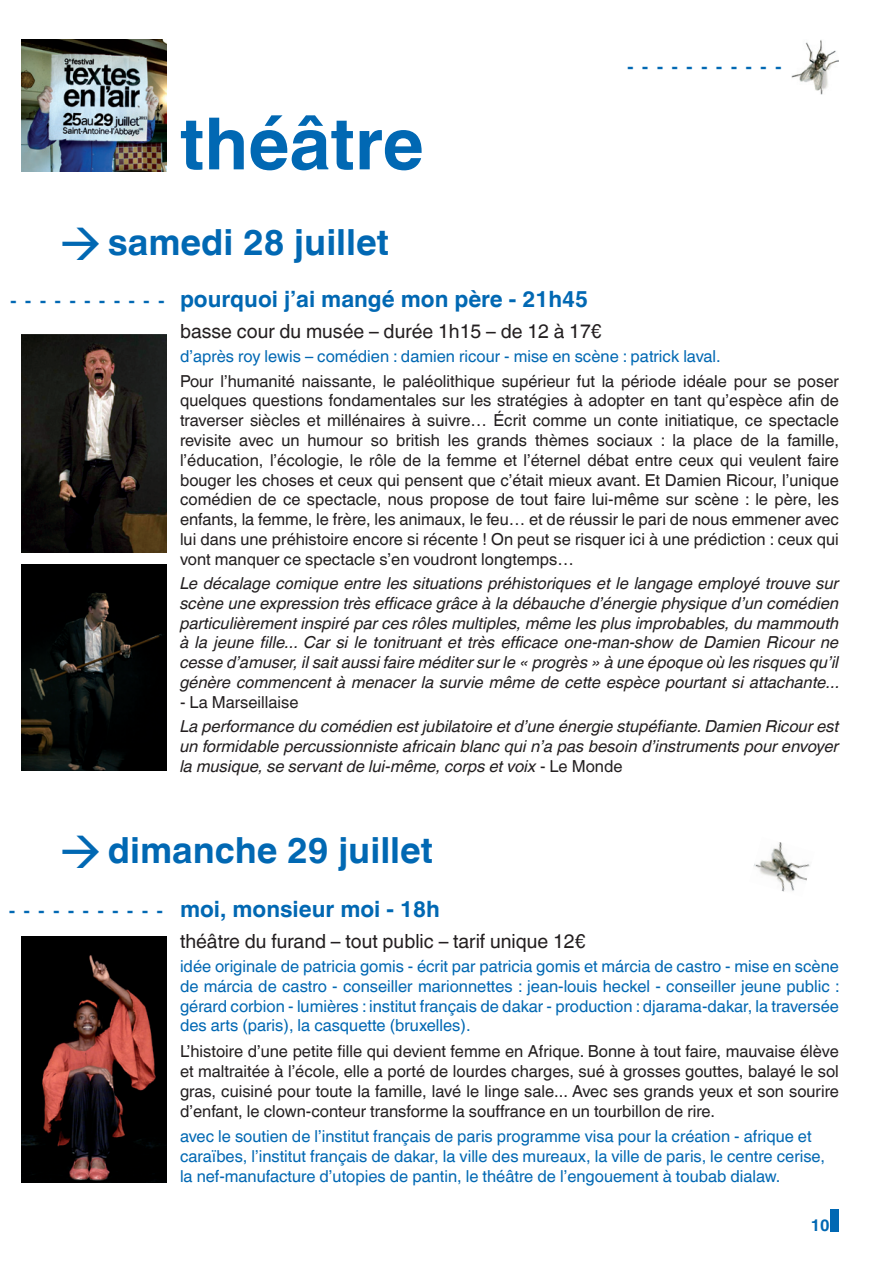
<style>
.page{position:relative;width:893px;height:1263px;background:#fff}
.page>*{position:absolute;margin:0;border:0;box-sizing:border-box;transform-origin:0 0}
.t1{font:700 72px "Helvetica World";color:#0168b3}
.t2{font:700 36px "Helvetica World";color:#0168b3}
.t3{font:700 22.5px "Helvetica World";color:#0168b3}
.t4{font:19.5px "Helvetica World";color:#231f20}
.t5{font:700 18px "Helvetica World";color:#0168b3}
.t6{font:16.5px/19.8px "Helvetica World";color:#231f20;text-align:justify}
.t7{font:italic 16.5px/19.8px "Helvetica World";color:#231f20;text-align:justify}
.t8{font:16.5px/19.8px "Helvetica World";color:#0168b3;text-align:justify}
.t9{font:700 16.5px "Helvetica World";color:#0168b3}
.s1{font-style:normal}
</style>
<div class="page">
<img style="left:792px;top:40px;width:47px;height:55px">
<div style="left:830px;top:1209px;width:9px;height:22px;background:#0168b3"></div>
<img style="left:21px;top:564px;width:145px;height:206px">
<img style="left:21px;top:334px;width:145px;height:218px">
<img style="left:21px;top:936px;width:146px;height:246px">
<img style="left:754px;top:842px;width:56px;height:50px">
<img style="left:21px;top:39px;width:145px;height:132px">
<h1 class="t1" style="left:180px;top:102px;width:245px">théâtre</h1>
<p class="t5" style="left:627px;top:56px;width:155px">- - - - - - - - - - -</p>
<h2 class="t2" style="left:59px;top:222px;width:332px">→samedi 28 juillet</h2>
<h3 class="t3" style="left:180px;top:286px;width:409px">pourquoi j’ai mangé mon père - 21h45</h3>
<p class="t4" style="left:180px;top:320px;width:423px">basse cour du musée – durée 1h15 – de 12 à 17€</p>
<p class="t8" style="left:180px;top:347px;width:542px">d’après roy lewis – comédien : damien ricour - mise en scène : patrick laval.</p>
<p class="t6" style="left:180px;top:371px;width:660px">Pour l’humanité naissante, le paléolithique supérieur fut la période idéale pour se poser quelques questions fondamentales sur les stratégies à adopter en tant qu’espèce afin de traverser siècles et millénaires à suivre… Écrit comme un conte initiatique, ce spectacle revisite avec un humour so british les grands thèmes sociaux : la place de la famille, l’éducation, l’écologie, le rôle de la femme et l’éternel débat entre ceux qui veulent faire bouger les choses et ceux qui pensent que c’était mieux avant. Et Damien Ricour, l’unique comédien de ce spectacle, nous propose de tout faire lui-même sur scène : le père, les enfants, la femme, le frère, les animaux, le feu… et de réussir le pari de nous emmener avec lui dans une préhistoire encore si récente ! On peut se risquer ici à une prédiction : ceux qui vont manquer ce spectacle s’en voudront longtemps…</p>
<p class="t7" style="left:180px;top:573px;width:661px">Le décalage comique entre les situations préhistoriques et le langage employé trouve sur scène une expression très efficace grâce à la débauche d’énergie physique d’un comédien particulièrement inspiré par ces rôles multiples, même les plus improbables, du mammouth à la jeune fille... Car si le tonitruant et très efficace one-man-show de Damien Ricour ne cesse d’amuser, il sait aussi faire méditer sur le « progrès » à une époque où les risques qu’il génère commencent à menacer la survie même de cette espèce pourtant si attachante...</p>
<p class="t6" style="left:180px;top:692px;width:120px">- La Marseillaise</p>
<p class="t7" style="left:180px;top:716px;width:660px">La performance du comédien est jubilatoire et d’une énergie stupéfiante. Damien Ricour est un formidable percussionniste africain blanc qui n’a pas besoin d’instruments pour envoyer la musique, se servant de lui-même, corps et voix <span class="s1">- Le Monde</span></p>
<p class="t5" style="left:10px;top:290px;width:155px">- - - - - - - - - - -</p>
<h2 class="t2" style="left:59px;top:830px;width:376px">→dimanche 29 juillet</h2>
<p class="t5" style="left:9px;top:900px;width:155px">- - - - - - - - - - -</p>
<h3 class="t3" style="left:180px;top:896px;width:261px">moi, monsieur moi - 18h</h3>
<p class="t4" style="left:180px;top:929px;width:407px">théâtre du furand – tout public – tarif unique 12€</p>
<p class="t8" style="left:180px;top:956px;width:661px">idée originale de patricia gomis - écrit par patricia gomis et márcia de castro - mise en scène de márcia de castro - conseiller marionnettes : jean-louis heckel - conseiller jeune public : gérard corbion - lumières : institut français de dakar - production : djarama-dakar, la traversée des arts (paris), la casquette (bruxelles).</p>
<p class="t6" style="left:180px;top:1041px;width:660px">L’histoire d’une petite fille qui devient femme en Afrique. Bonne à tout faire, mauvaise élève et maltraitée à l’école, elle a porté de lourdes charges, sué à grosses gouttes, balayé le sol gras, cuisiné pour toute la famille, lavé le linge sale... Avec ses grands yeux et son sourire d’enfant, le clown-conteur transforme la souffrance en un tourbillon de rire.</p>
<p class="t8" style="left:180px;top:1127px;width:647px;text-align:left">avec le soutien de l’institut français de paris programme visa pour la création - afrique et caraïbes, l’institut français de dakar, la ville des mureaux, la ville de paris, le centre cerise, la nef-manufacture d’utopies de pantin, le théâtre de l’engouement à toubab dialaw.</p>
<p class="t9" style="left:811px;top:1216px;width:20px">10</p>
</div>
